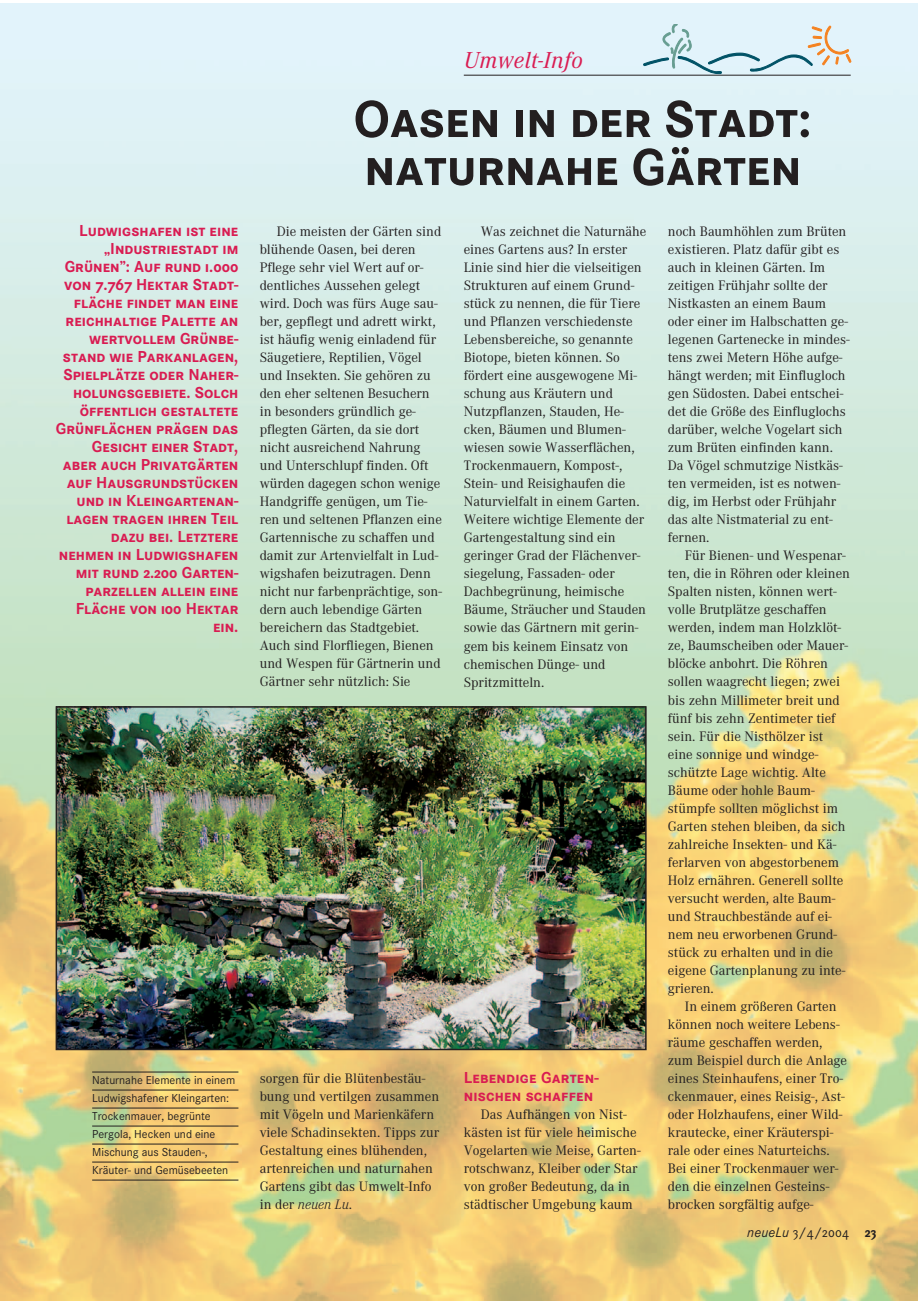
<style>
.page{position:relative;width:918px;height:1301px;background:#fff}
.page>*{position:absolute;margin:0;border:0;box-sizing:border-box;transform-origin:0 0}
.t1{font:700 54px/48px "Corporate SSC";letter-spacing:-.005em;color:#231f20}
.t2{font:italic 24px "Corporate A";letter-spacing:.015em;color:#d91c52}
.t3{font:700 16.5px/18px "Corporate SSC";color:#d91c52}
.t4{font:14.25px/18px "Corporate A";color:#231f20}
.t5{font:14.25px "Corporate SSC";color:#231f20}
.t6{font:12px/18px "Corporate S";color:#231f20}
.s1{font-weight:300;font-style:italic}
.s2{font-family:"Corporate S";font-style:italic}
.s3{font-weight:700}
</style>
<div class="page">
<img style="left:0;top:4px;width:918px;height:1296px">
<hr style="left:464px;top:75px;width:387px;height:1px;background:#231f20">
<svg style="left:643px;top:25px;width:208px;height:49px;background:#d2e4e8"></svg>
<img style="left:59px;top:709px;width:585px;height:338px">
<div style="left:56px;top:706px;width:591px;height:344px;border:2px solid #231f20"></div>
<hr style="left:92px;top:1071px;width:146px;height:1px;background:#231f20">
<hr style="left:92px;top:1089px;width:146px;height:1px;background:#231f20">
<hr style="left:92px;top:1107px;width:146px;height:1px;background:#231f20">
<hr style="left:92px;top:1125px;width:146px;height:1px;background:#231f20">
<hr style="left:92px;top:1143px;width:146px;height:1px;background:#231f20">
<hr style="left:92px;top:1161px;width:146px;height:1px;background:#231f20">
<hr style="left:92px;top:1179px;width:146px;height:1px;background:#231f20">
<p class="t3" style="left:56px;top:222px;width:184px;text-align:right">Ludwigshafen ist eine „Industriestadt im<br>Grünen”: Auf rund 1.000 von 7.767 Hektar Stadt&shy;fläche findet man eine reichhaltige Palette an wertvollem Grünbe&shy;stand wie Parkanlagen,<br>Spielplätze oder Naher&shy;holungsgebiete. Solch öffentlich gestaltete<br>Grünflächen prägen das<br>Gesicht einer Stadt, aber auch Privatgärten auf Hausgrundstücken und in Kleingartenan&shy;lagen tragen ihren Teil dazu bei. Letztere nehmen in Ludwigshafen mit rund 2.200 Garten&shy;parzellen allein eine<br>Fläche von 100 Hektar ein.</p>
<p class="t6" style="left:92px;top:1072px;width:145px">Naturnahe Elemente in einem<br>Ludwigshafener Kleingarten:<br>Trockenmauer, begrünte<br>Pergola, Hecken und eine<br>Mischung aus Stauden-,<br>Kräuter- und Gemüsebeeten</p>
<h2 class="t2" style="left:464px;top:52px;width:121px">Umwelt-Info</h2>
<h1 class="t1" style="left:354px;top:94px;width:459px">Oasen in der Stadt: naturnahe Gärten</h1>
<p class="t4" style="left:260px;top:224px;width:184px;text-indent:17px">Die meisten der Gärten sind blühende Oasen, bei deren<br>Pflege sehr viel Wert auf or&shy;dentliches Aussehen gelegt wird. Doch was fürs Auge sau&shy;ber, gepflegt und adrett wirkt, ist häufig wenig einladend für<br>Säugetiere, Reptilien, Vögel und Insekten. Sie gehören zu den eher seltenen Besuchern in besonders gründlich ge&shy;pflegten Gärten, da sie dort nicht ausreichend Nahrung und Unterschlupf finden. Oft würden dagegen schon wenige<br>Handgriffe genügen, um Tie&shy;ren und seltenen Pflanzen eine<br>Gartennische zu schaffen und damit zur Artenvielfalt in Lud&shy;wigshafen beizutragen. Denn nicht nur farbenprächtige, son&shy;dern auch lebendige Gärten bereichern das Stadtgebiet.<br>Auch sind Florfliegen, Bienen und Wespen für Gärtnerin und<br>Gärtner sehr nützlich: Sie</p>
<p class="t4" style="left:464px;top:224px;width:184px;text-indent:17px">Was zeichnet die Naturnähe eines Gartens aus? In erster<br>Linie sind hier die vielseitigen<br>Strukturen auf einem Grund&shy;stück zu nennen, die für Tiere und Pflanzen verschiedenste<br>Lebensbereiche, so genannte<br>Biotope, bieten können. So fördert eine ausgewogene Mi&shy;schung aus Kräutern und<br>Nutzpflanzen, Stauden, He&shy;cken, Bäumen und Blumen&shy;wiesen sowie Wasserflächen,<br>Trockenmauern, Kompost-,<br>Stein- und Reisighaufen die<br>Naturvielfalt in einem Garten.<br>Weitere wichtige Elemente der<br>Gartengestaltung sind ein geringer Grad der Flächenver&shy;siegelung, Fassaden- oder<br>Dachbegrünung, heimische<br>Bäume, Sträucher und Stauden sowie das Gärtnern mit gerin&shy;gem bis keinem Einsatz von chemischen Dünge- und<br>Spritzmitteln.</p>
<p class="t4" style="left:260px;top:1070px;width:181px">sorgen für die Blütenbestäu&shy;bung und vertilgen zusammen mit Vögeln und Marienkäfern viele Schadinsekten. Tipps zur<br>Gestaltung eines blühenden, artenreichen und naturnahen<br>Gartens gibt das Umwelt-Info in der <span class="s1">neuen Lu</span>.</p>
<p class="t3" style="left:464px;top:1068px;width:136px">Lebendige Garten&shy;nischen schaffen</p>
<p class="t4" style="left:464px;top:1106px;width:178px;text-indent:17px">Das Aufhängen von Nist&shy;kästen ist für viele heimische<br>Vogelarten wie Meise, Garten&shy;rotschwanz, Kleiber oder Star von großer Bedeutung, da in städtischer Umgebung kaum</p>
<p class="t4" style="left:668px;top:224px;width:183px">noch Baumhöhlen zum Brüten existieren. Platz dafür gibt es auch in kleinen Gärten. Im zeitigen Frühjahr sollte der<br>Nistkasten an einem Baum oder einer im Halbschatten ge&shy;legenen Gartenecke in mindes&shy;tens zwei Metern Höhe aufge&shy;hängt werden; mit Einflugloch gen Südosten. Dabei entschei&shy;det die Größe des Einfluglochs darüber, welche Vogelart sich zum Brüten einfinden kann.<br>Da Vögel schmutzige Nistkäs&shy;ten vermeiden, ist es notwen&shy;dig, im Herbst oder Frühjahr das alte Nistmaterial zu ent&shy;fernen.</p>
<p class="t4" style="left:668px;top:548px;width:184px;text-indent:17px">Für Bienen- und Wespenar&shy;ten, die in Röhren oder kleinen<br>Spalten nisten, können wert&shy;volle Brutplätze geschaffen werden, indem man Holzklöt&shy;ze, Baumscheiben oder Mauer&shy;blöcke anbohrt. Die Röhren sollen waagrecht liegen; zwei bis zehn Millimeter breit und fünf bis zehn Zentimeter tief sein. Für die Nisthölzer ist eine sonnige und windge&shy;schützte Lage wichtig. Alte<br>Bäume oder hohle Baum&shy;stümpfe sollten möglichst im<br>Garten stehen bleiben, da sich zahlreiche Insekten- und Kä&shy;ferlarven von abgestorbenem<br>Holz ernähren. Generell sollte versucht werden, alte Baum&shy;und Strauchbestände auf ei&shy;nem neu erworbenen Grund&shy;stück zu erhalten und in die eigene Gartenplanung zu inte&shy;grieren.</p>
<p class="t4" style="left:668px;top:998px;width:181px;text-indent:17px">In einem größeren Garten können noch weitere Lebens&shy;räume geschaffen werden, zum Beispiel durch die Anlage eines Steinhaufens, einer Tro&shy;ckenmauer, eines Reisig-, Ast&shy;oder Holzhaufens, einer Wild&shy;krautecke, einer Kräuterspi&shy;rale oder eines Naturteichs.<br>Bei einer Trockenmauer wer&shy;den die einzelnen Gesteins&shy;brocken sorgfältig aufge-</p>
<p class="t5" style="left:747px;top:1224px;width:131px"><span class="s2">neueLu</span> 3/4/2004 <span class="s3">23</span></p>
</div>
